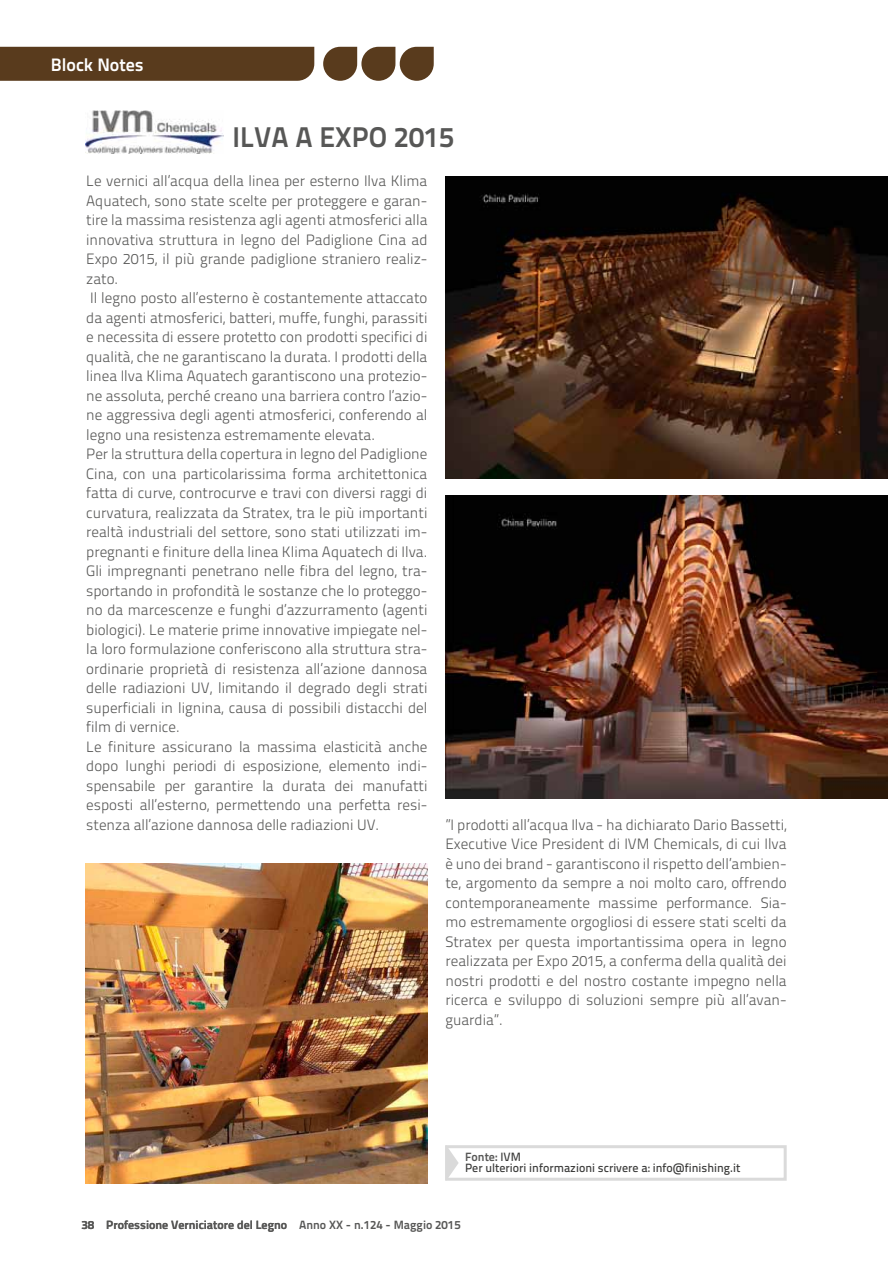
<style>
.page{position:relative;width:893px;height:1263px;background:#fff}
.page>*{position:absolute;margin:0;border:0;box-sizing:border-box;transform-origin:0 0}
.t1{font:700 28.5px "Titillium Text 22 L";color:#575756}
.t2{font:700 18px "Titillium Text 22 L";color:#fff}
.t3{font:300 15px/19.5px "Titillium Text 22 L";color:#575756}
.t4{font:500 12px/10.5px "Titillium Text 22 L";color:#3c3c3b}
.t5{font:700 12px "Titillium Text 22 L";color:#575756}
.s1{font-weight:700;color:#575756}
</style>
<div class="page">
<svg style="left:323px;top:47px;width:111px;height:34px"></svg>
<div style="left:0;top:47px;width:314px;height:34px;background:#593b1d"></div>
<img style="left:445px;top:496px;width:443px;height:302px">
<img style="left:85px;top:864px;width:342px;height:320px">
<img style="left:445px;top:176px;width:443px;height:303px">
<img style="left:85px;top:111px;width:139px;height:42px">
<div style="left:445px;top:1145px;width:342px;height:36px;border:3px solid #dadada"></div>
<svg style="left:446px;top:1145px;width:13px;height:36px"></svg>
<p class="t2" style="left:51px;top:50px;width:94px">Block Notes</p>
<h1 class="t1" style="left:232px;top:115px;width:223px">ILVA A EXPO 2015</h1>
<p class="t3" style="left:86px;top:170px;width:343px">Le vernici all’acqua della linea per esterno Ilva Klima Aquatech, sono state scelte per proteggere e garan&shy;tire la massima resistenza agli agenti atmosferici alla innovativa struttura in legno del Padiglione Cina ad Expo 2015, il più grande padiglione straniero realiz&shy;zato.<br>Il legno posto all’esterno è costantemente attaccato da agenti atmosferici, batteri, muffe, funghi, parassiti e necessita di essere protetto con prodotti specifici di qualità, che ne garantiscano la durata. I prodotti della linea Ilva Klima Aquatech garantiscono una protezio&shy;ne assoluta, perché creano una barriera contro l’azio&shy;ne aggressiva degli agenti atmosferici, conferendo al legno una resistenza estremamente elevata.<br>Per la struttura della copertura in legno del Padiglione Cina, con una particolarissima forma architettonica fatta di curve, controcurve e travi con diversi raggi di curvatura, realizzata da Stratex, tra le più importanti realtà industriali del settore, sono stati utilizzati im&shy;pregnanti e finiture della linea Klima Aquatech di Ilva.<br>Gli impregnanti penetrano nelle fibra del legno, tra&shy;sportando in profondità le sostanze che lo proteggo&shy;no da marcescenze e funghi d’azzurramento (agenti biologici). Le materie prime innovative impiegate nel&shy;la loro formulazione conferiscono alla struttura stra&shy;ordinarie proprietà di resistenza all’azione dannosa delle radiazioni UV, limitando il degrado degli strati superficiali in lignina, causa di possibili distacchi del film di vernice.<br>Le finiture assicurano la massima elasticità anche dopo lunghi periodi di esposizione, elemento indi&shy;spensabile per garantire la durata dei manufatti esposti all’esterno, permettendo una perfetta resi&shy;stenza all’azione dannosa delle radiazioni UV.</p>
<p class="t3" style="left:445px;top:814px;width:343px;text-align:justify">“I prodotti all’acqua Ilva - ha dichiarato Dario Bassetti, Executive Vice President di IVM Chemicals, di cui Ilva è uno dei brand - garantiscono il rispetto dell’ambien&shy;te, argomento da sempre a noi molto caro, offrendo contemporaneamente massime performance. Sia&shy;mo estremamente orgogliosi di essere stati scelti da Stratex per questa importantissima opera in legno realizzata per Expo 2015, a conferma della qualità dei nostri prodotti e del nostro costante impegno nella ricerca e sviluppo di soluzioni sempre più all’avan&shy;guardia”.</p>
<p class="t4" style="left:465px;top:1151px;width:277px"><span class="s1">Fonte:</span> IVM<br>Per ulteriori informazioni scrivere a: info@finishing.it</p>
<p class="t5" style="left:81px;top:1216px;width:381px">38 Professione Verniciatore del Legno Anno XX - n.124 - Maggio 2015</p>
</div>
